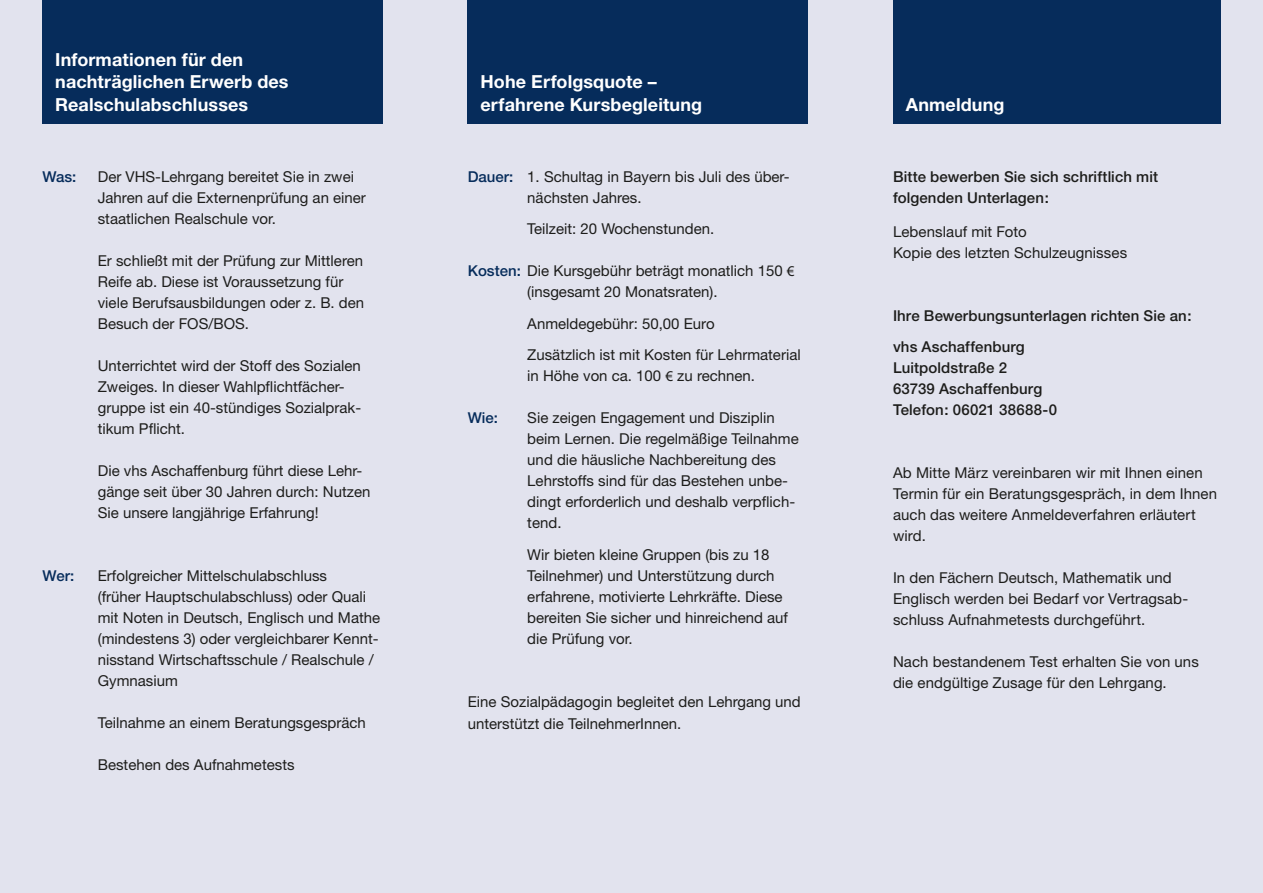
<style>
.page{position:relative;width:1263px;height:893px;background:#fff}
.page>*{position:absolute;margin:0;border:0;box-sizing:border-box;transform-origin:0 0}
.t1{font:700 18px/22.5px "Helvetica Neue";letter-spacing:.005em;color:#fff}
.t2{font:15px/21px "Helvetica Neue";color:#1d1d1b}
.t3{font:500 15px/21px "Helvetica Neue";letter-spacing:.01em;color:#1d1d1b}
.t4{font:500 15px "Helvetica Neue";color:#062c5b}
.s1{font-weight:500;color:#062c5b}
.s2{font-family:"Myriad Pro"}
</style>
<div class="page">
<div style="left:425px;top:0;width:425px;height:893px;background:#e2e3ee"></div>
<div style="left:850px;top:0;width:413px;height:893px;background:#e2e3ee"></div>
<div style="left:0;top:0;width:425px;height:893px;background:#e2e3ee"></div>
<div style="left:43px;top:0;width:340px;height:123px;background:#062c5b"></div>
<div style="left:893px;top:0;width:327px;height:123px;background:#062c5b"></div>
<div style="left:468px;top:0;width:340px;height:123px;background:#062c5b"></div>
<p class="t1" style="left:55px;top:47px;width:235px">Informationen für den nachträglichen Erwerb des<br>Realschulabschlusses</p>
<p class="t4" style="left:43px;top:168px;width:35px">Was:</p>
<p class="t2" style="left:98px;top:166px;width:270px">Der VHS-Lehrgang bereitet Sie in zwei<br>Jahren auf die Externenprüfung an einer staatlichen Realschule vor.</p>
<p class="t2" style="left:98px;top:250px;width:268px">Er schließt mit der Prüfung zur Mittleren Reife ab. Diese ist Voraussetzung für viele Berufsausbildungen oder z. B. den Besuch der FOS/BOS.</p>
<p class="t2" style="left:98px;top:355px;width:265px">Unterrichtet wird der Stoff des Sozialen Zweiges. In dieser Wahlpflichtfächer&shy;gruppe ist ein 40-stündiges Sozialprak&shy;tikum Pflicht.</p>
<p class="t2" style="left:98px;top:460px;width:274px">Die vhs Aschaffenburg führt diese Lehr&shy;gänge seit über 30 Jahren durch: Nutzen<br>Sie unsere langjährige Erfahrung!</p>
<p class="t4" style="left:43px;top:567px;width:33px">Wer:</p>
<p class="t2" style="left:98px;top:565px;width:284px">Erfolgreicher Mittelschulabschluss<br>(früher Hauptschulabschluss) oder Quali mit Noten in Deutsch, Englisch und Mathe (mindestens 3) oder vergleichbarer Kennt&shy;nisstand Wirtschaftsschule / Realschule / Gymnasium</p>
<p class="t2" style="left:98px;top:712px;width:270px">Teilnahme an einem Beratungsgespräch</p>
<p class="t2" style="left:98px;top:754px;width:198px">Bestehen des Aufnahmetests</p>
<p class="t1" style="left:480px;top:70px;width:223px">Hohe Erfolgsquote – erfahrene Kursbegleitung</p>
<p class="t2" style="left:527px;top:166px;width:264px;text-indent:-60px"><span class="s1">Dauer:</span> 1. Schultag in Bayern bis Juli des über&shy;nächsten Jahres.</p>
<p class="t2" style="left:527px;top:218px;width:188px">Teilzeit: 20 Wochenstunden.</p>
<p class="t2" style="left:527px;top:260px;width:269px;text-indent:-60px"><span class="s1">Kosten:</span> Die Kursgebühr beträgt monatlich 150 <span class="s2">€ </span>(insgesamt 20 Monatsraten).</p>
<p class="t2" style="left:527px;top:308px;width:275px;line-height:31.5px">Anmeldegebühr: 50,00 Euro<br>Zusätzlich ist mit Kosten für Lehrmaterial</p>
<p class="t2" style="left:527px;top:365px;width:229px">in Höhe von ca. 100 <span class="s2">€</span> zu rechnen.</p>
<p class="t4" style="left:468px;top:409px;width:32px">Wie:</p>
<p class="t2" style="left:527px;top:407px;width:273px">Sie zeigen Engagement und Disziplin beim Lernen. Die regelmäßige Teilnahme und die häusliche Nachbereitung des Lehrstoffs sind für das Bestehen unbe&shy;dingt erforderlich und deshalb verpflich&shy;tend.</p>
<p class="t2" style="left:527px;top:544px;width:262px">Wir bieten kleine Gruppen (bis zu 18<br>Teilnehmer) und Unterstützung durch erfahrene, motivierte Lehrkräfte. Diese bereiten Sie sicher und hinreichend auf die Prüfung vor.</p>
<p class="t2" style="left:468px;top:691px;width:334px;line-height:21.6px">Eine Sozialpädagogin begleitet den Lehrgang und unterstützt die TeilnehmerInnen.</p>
<p class="t1" style="left:906px;top:92px;width:100px">Anmeldung</p>
<p class="t3" style="left:893px;top:166px;width:267px">Bitte bewerben Sie sich schriftlich mit folgenden Unterlagen:</p>
<p class="t2" style="left:893px;top:220px;width:236px">Lebenslauf mit Foto<br>Kopie des letzten Schulzeugnisses</p>
<p class="t3" style="left:893px;top:299px;width:300px;line-height:31.5px">Ihre Bewerbungsunterlagen richten Sie an: vhs Aschaffenburg</p>
<p class="t3" style="left:893px;top:357px;width:166px">Luitpoldstraße 2<br>63739 Aschaffenburg<br>Telefon: 06021 38688-0</p>
<p class="t2" style="left:893px;top:462px;width:326px">Ab Mitte März vereinbaren wir mit Ihnen einen Termin für ein Beratungsgespräch, in dem Ihnen auch das weitere Anmeldeverfahren erläutert wird.</p>
<p class="t2" style="left:893px;top:567px;width:297px">In den Fächern Deutsch, Mathematik und<br>Englisch werden bei Bedarf vor Vertragsab&shy;schluss Aufnahmetests durchgeführt.</p>
<p class="t2" style="left:893px;top:651px;width:307px">Nach bestandenem Test erhalten Sie von uns die endgültige Zusage für den Lehrgang.</p>
</div>
